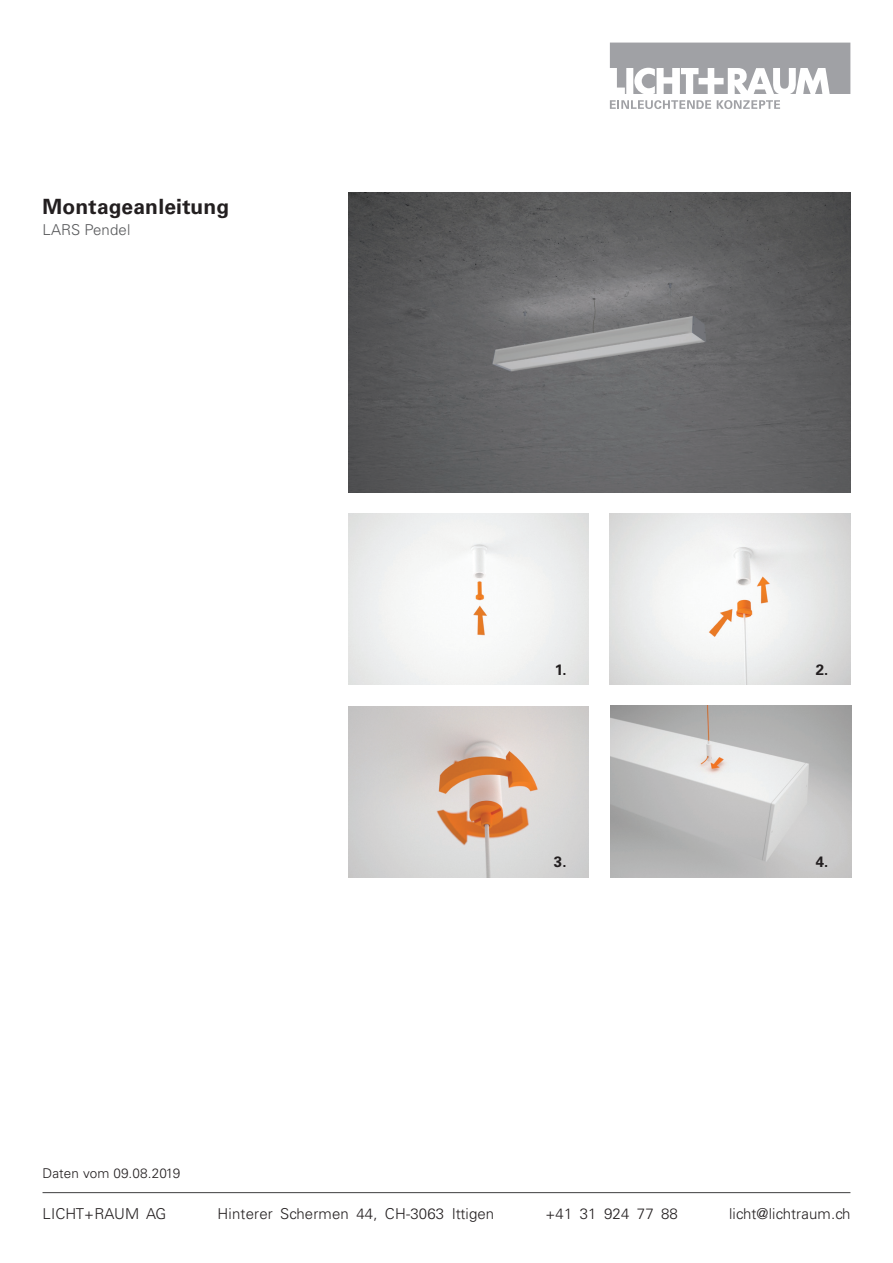
<style>
.page{position:relative;width:893px;height:1263px;background:#fff}
.page>*{position:absolute;margin:0;border:0;box-sizing:border-box;transform-origin:0 0}
.t1{font:700 21px "Univers LT Std";letter-spacing:.01em;color:#231f20}
.t2{font:300 15px "Univers LT Std";letter-spacing:.01em;color:#231f20}
.t3{font:300 15px "Univers LT Std";letter-spacing:.01em;color:#57585a}
.t4{font:700 15px "Univers LT Std";color:#231f20}
.t5{font:300 13.5px "Univers LT Std";letter-spacing:.01em;color:#231f20}
</style>
<div class="page">
<hr style="left:43px;top:1192px;width:807px;height:1px;background:#3e3e3f">
<svg style="left:610px;top:100px;width:101px;height:9px"></svg>
<svg style="left:717px;top:100px;width:63px;height:9px"></svg>
<svg style="left:610px;top:43px;width:240px;height:51px"></svg>
<img style="left:348px;top:706px;width:241px;height:172px">
<img style="left:610px;top:514px;width:240px;height:171px">
<img style="left:348px;top:514px;width:241px;height:171px">
<img style="left:348px;top:193px;width:502px;height:299px">
<img style="left:611px;top:706px;width:240px;height:171px">
<h1 class="t1" style="left:43px;top:194px;width:188px">Montageanleitung</h1>
<p class="t3" style="left:43px;top:221px;width:89px">LARS Pendel</p>
<p class="t5" style="left:43px;top:1165px;width:139px">Daten vom 09.08.2019</p>
<p class="t4" style="left:555px;top:660px;width:13px">1.</p>
<p class="t4" style="left:816px;top:660px;width:14px">2.</p>
<p class="t4" style="left:554px;top:853px;width:14px">3.</p>
<p class="t4" style="left:816px;top:853px;width:14px">4.</p>
<p class="t2" style="left:43px;top:1205px;width:125px">LICHT+RAUM AG</p>
<p class="t2" style="left:218px;top:1205px;width:278px">Hinterer Schermen 44, CH-3063 Ittigen</p>
<p class="t2" style="left:545px;top:1205px;width:134px">+41 31 924 77 88</p>
<p class="t2" style="left:729px;top:1205px;width:123px">licht@lichtraum.ch</p>
</div>
